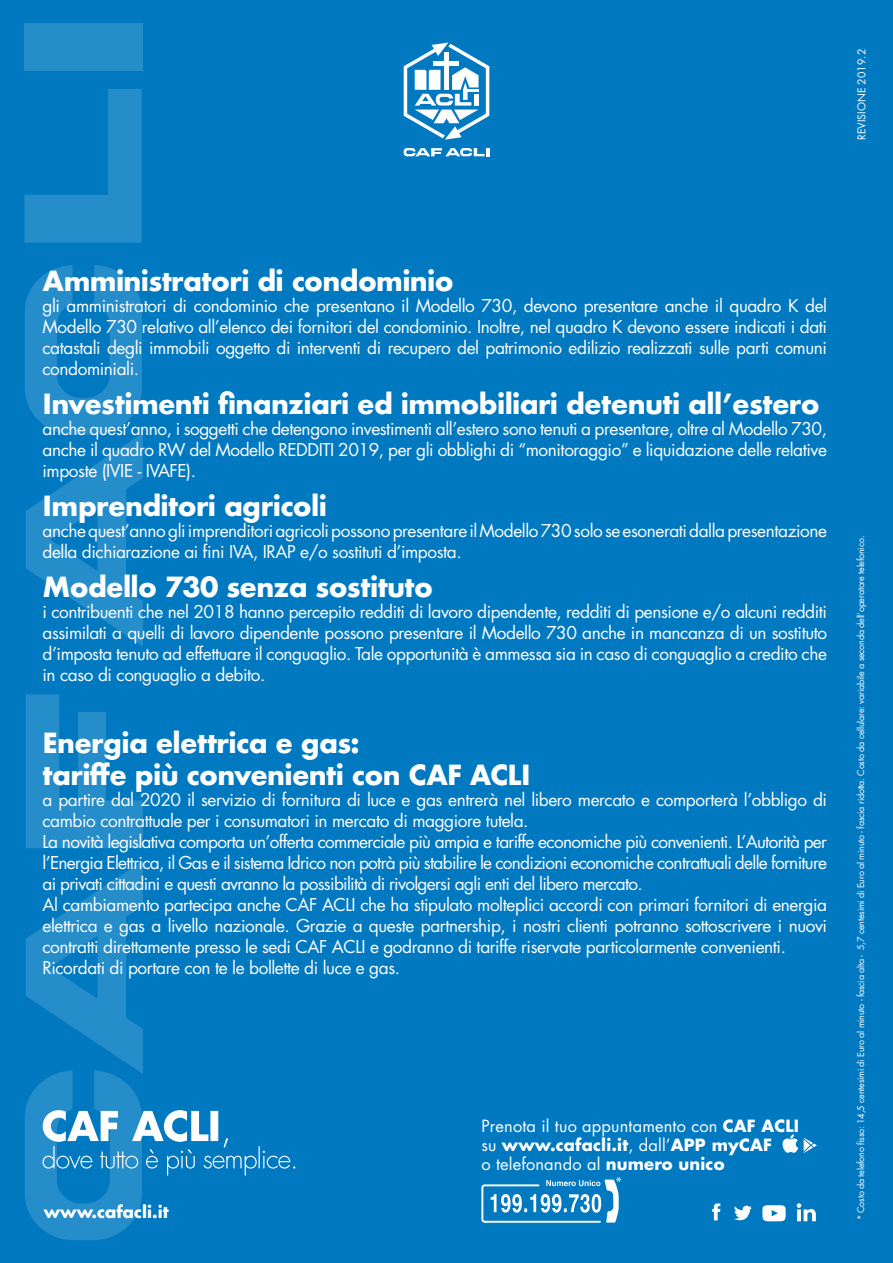
<style>
.page{position:relative;width:893px;height:1263px;background:#0079c1}
.page>*{position:absolute;margin:0;border:0;box-sizing:border-box;transform-origin:0 0}
.t1{font:700 27px/31.5px "Futura";letter-spacing:-.025em;color:#fff}
.t2{font:17.25px/21px "Futura";letter-spacing:-.025em;color:#fff;text-align:justify}
.t3{font:700 16.5px "Futura Std";color:#fff}
.t4{font:16.35px/18.9px "Futura Std";letter-spacing:.01em;color:#fff}
.t5{font:10.5px "Futura";color:#fff}
.t6{font:9px "Futura";letter-spacing:-.025em;color:#fff}
.s1{font-weight:700}
</style>
<div class="page">
<div style="left:25px;top:23px;width:118px;height:48px;background:#268dcb"></div>
<svg style="left:24px;top:89px;width:118px;height:154px"></svg>
<svg style="left:25px;top:265px;width:118px;height:381px"></svg>
<svg style="left:26px;top:694px;width:117px;height:154px"></svg>
<svg style="left:404px;top:148px;width:85px;height:8px"></svg>
<svg style="left:404px;top:43px;width:85px;height:97px"></svg>
<svg style="left:25px;top:861px;width:270px;height:379px"></svg>
<svg style="left:782px;top:1134px;width:35px;height:19px"></svg>
<svg style="left:481px;top:1177px;width:140px;height:46px"></svg>
<svg style="left:712px;top:1203px;width:8px;height:17px"></svg>
<svg style="left:734px;top:1206px;width:18px;height:15px"></svg>
<svg style="left:797px;top:1203px;width:19px;height:18px"></svg>
<svg style="left:762px;top:1205px;width:24px;height:16px"></svg>
<p class="t5" style="left:855px;top:140px;width:92px;rotate:-90deg">REVISIONE 2019.2</p>
<h1 class="t1" style="left:43px;top:265px;width:413px">Amministratori di condominio</h1>
<p class="t2" style="left:43px;top:296px;width:786px">gli amministratori di condominio che presentano il Modello 730, devono presentare anche il quadro K del Modello 730 relativo all’elenco dei fornitori del condominio. Inoltre, nel quadro K devono essere indicati i dati catastali degli immobili oggetto di interventi di recupero del patrimonio edilizio realizzati sulle parti comuni condominiali.</p>
<h1 class="t1" style="left:43px;top:388px;width:779px">Investimenti finanziari ed immobiliari detenuti all’estero</h1>
<p class="t2" style="left:43px;top:419px;width:786px">anche quest’anno, i soggetti che detengono investimenti all’estero sono tenuti a presentare, oltre al Modello 730, anche il quadro RW del Modello REDDITI 2019, per gli obblighi di “monitoraggio” e liquidazione delle relative imposte (IVIE - IVAFE).</p>
<h1 class="t1" style="left:43px;top:490px;width:286px">Imprenditori agricoli</h1>
<p class="t2" style="left:43px;top:521px;width:786px">anche quest’anno gli imprenditori agricoli possono presentare il Modello 730 solo se esonerati dalla presentazione della dichiarazione ai fini IVA, IRAP e/o sostituti d’imposta.</p>
<h1 class="t1" style="left:43px;top:571px;width:392px">Modello 730 senza sostituto</h1>
<p class="t2" style="left:43px;top:601px;width:786px">i contribuenti che nel 2018 hanno percepito redditi di lavoro dipendente, redditi di pensione e/o alcuni redditi assimilati a quelli di lavoro dipendente possono presentare il Modello 730 anche in mancanza di un sostituto d’imposta tenuto ad effettuare il conguaglio. Tale opportunità è ammessa sia in caso di conguaglio a credito che in caso di conguaglio a debito.</p>
<h1 class="t1" style="left:43px;top:727px;width:490px">Energia elettrica e gas:<br>tariffe più convenienti con CAF ACLI</h1>
<p class="t2" style="left:43px;top:789px;width:786px;text-align:left">a partire dal 2020 il servizio di fornitura di luce e gas entrerà nel libero mercato e comporterà l’obbligo di cambio contrattuale per i consumatori in mercato di maggiore tutela.<br>La novità legislativa comporta un’offerta commerciale più ampia e tariffe economiche più convenienti. L’Autorità per l’Energia Elettrica, il Gas e il sistema Idrico non potrà più stabilire le condizioni economiche contrattuali delle forniture ai privati cittadini e questi avranno la possibilità di rivolgersi agli enti del libero mercato.<br>Al cambiamento partecipa anche CAF ACLI che ha stipulato molteplici accordi con primari fornitori di energia elettrica e gas a livello nazionale. Grazie a queste partnership, i nostri clienti potranno sottoscrivere i nuovi contratti direttamente presso le sedi CAF ACLI e godranno di tariffe riservate particolarmente convenienti.<br>Ricordati di portare con te le bollette di luce e gas.</p>
<p class="t3" style="left:44px;top:1201px;width:126px">www.cafacli.it</p>
<p class="t4" style="left:481px;top:1117px;width:319px">Prenota il tuo appuntamento con <span class="s1">CAF ACLI </span>su <span class="s1">www.cafacli.it</span>, dall’<span class="s1">APP myCAF<br></span>o telefonando al <span class="s1">numero unico</span></p>
<p class="t6" style="left:855px;top:1220px;width:686px;rotate:-90deg">* Costo da telefono fisso: 14,5 centesimi di Euro al minuto - fascia alta - 5,7 centesimi di Euro al minuto - fascia ridotta. Costo da cellulare: variabile a seconda dell’operatore telefonico.</p>
</div>
